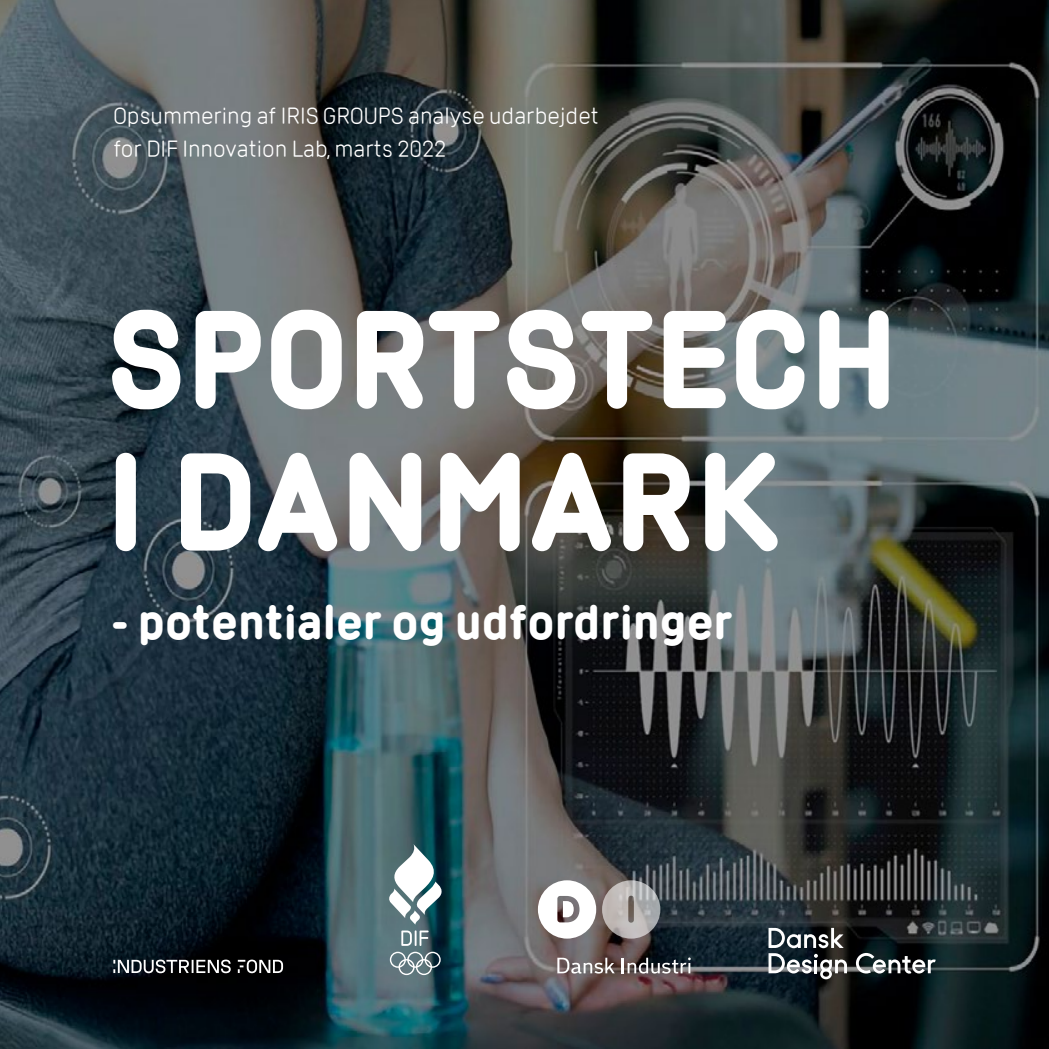
<style>
.page{position:relative;width:1049px;height:1049px;background:#fff}
.page>*{position:absolute;margin:0;border:0;box-sizing:border-box;transform-origin:0 0}
.t1{font:700 118.75px/142.5px "DIF";color:#fff}
.t2{font:700 42.25px "DIF";color:#fff}
.t3{font:22.5px/32.5px "DIF";color:#fff}
</style>
<div class="page">
<img style="left:0;top:0;width:1049px;height:1049px">
<svg style="left:113px;top:959px;width:170px;height:14px"></svg>
<svg style="left:557px;top:958px;width:58px;height:15px"></svg>
<svg style="left:622px;top:957px;width:69px;height:16px"></svg>
<svg style="left:538px;top:880px;width:58px;height:58px"></svg>
<svg style="left:602px;top:880px;width:58px;height:58px;background:#9e9b9a"></svg>
<svg style="left:768px;top:928px;width:79px;height:51px"></svg>
<svg style="left:856px;top:953px;width:80px;height:20px"></svg>
<svg style="left:390px;top:952px;width:51px;height:23px"></svg>
<svg style="left:388px;top:844px;width:55px;height:102px"></svg>
<p class="t3" style="left:113px;top:99px;width:487px">Opsummering af IRIS GROUPS analyse udarbejdet for DIF Innovation Lab, marts 2022</p>
<h1 class="t1" style="left:106px;top:289px;width:793px">SPORTSTECH<br>I DANMARK</h1>
<h2 class="t2" style="left:112px;top:594px;width:623px">- potentialer og udfordringer</h2>
</div>
